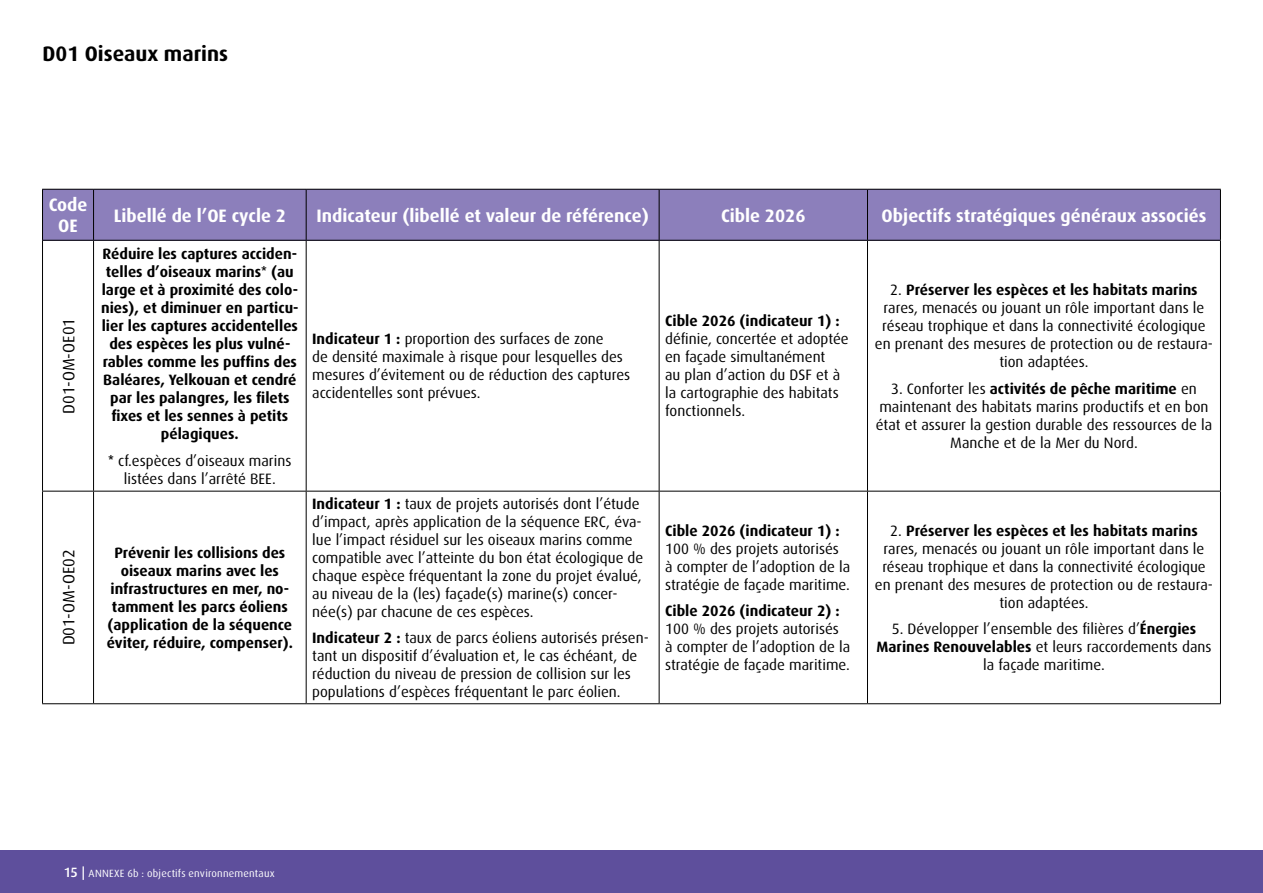
<style>
.page{position:relative;width:1263px;height:893px;background:#fff}
.page>*{position:absolute;margin:0;border:0;box-sizing:border-box;transform-origin:0 0}
.t1{font:700 21px "Dax OT";color:#000}
.t2{font:700 18px/21.6px "Dax OT";color:#fff;text-align:center}
.t3{font:16.5px "Dax OT";color:#000}
.t4{font:15px/18px "Dax OT";color:#000}
.t5{font:700 15px/18px "Dax OT";color:#000;text-align:center}
.t6{font:10.5px "Dax OT";letter-spacing:.02em;color:#fff}
.s1{font-family:"Arial";font-weight:400}
.s2{font-family:"Arial"}
.s3{font-weight:700}
.s4{font-weight:500;font-size:13.5px}
</style>
<div class="page">
<div style="left:0;top:850px;width:1263px;height:43px;background:#5e4f9c"></div>
<div style="left:43px;top:189px;width:51px;height:51px;background:#8c7fbb"></div>
<div style="left:94px;top:189px;width:212px;height:51px;background:#8c7fbb"></div>
<div style="left:306px;top:189px;width:353px;height:51px;background:#8c7fbb"></div>
<div style="left:659px;top:189px;width:208px;height:51px;background:#8c7fbb"></div>
<div style="left:867px;top:189px;width:353px;height:51px;background:#8c7fbb"></div>
<hr style="left:42px;top:189px;width:52px;height:1px;background:#000">
<hr style="left:42px;top:190px;width:1px;height:50px;background:#000">
<hr style="left:94px;top:189px;width:212px;height:1px;background:#000">
<hr style="left:93px;top:190px;width:1px;height:50px;background:#000">
<hr style="left:306px;top:189px;width:353px;height:1px;background:#000">
<hr style="left:306px;top:190px;width:1px;height:50px;background:#000">
<hr style="left:659px;top:189px;width:208px;height:1px;background:#000">
<hr style="left:659px;top:190px;width:1px;height:50px;background:#000">
<hr style="left:867px;top:189px;width:354px;height:1px;background:#000">
<hr style="left:867px;top:190px;width:1px;height:50px;background:#000">
<hr style="left:1220px;top:190px;width:1px;height:50px;background:#000">
<hr style="left:42px;top:240px;width:52px;height:1px;background:#000">
<hr style="left:42px;top:241px;width:1px;height:250px;background:#000">
<hr style="left:94px;top:240px;width:212px;height:1px;background:#000">
<hr style="left:93px;top:241px;width:1px;height:250px;background:#000">
<hr style="left:306px;top:240px;width:353px;height:1px;background:#000">
<hr style="left:306px;top:241px;width:1px;height:250px;background:#000">
<hr style="left:659px;top:240px;width:208px;height:1px;background:#000">
<hr style="left:659px;top:241px;width:1px;height:250px;background:#000">
<hr style="left:867px;top:240px;width:354px;height:1px;background:#000">
<hr style="left:867px;top:241px;width:1px;height:250px;background:#000">
<hr style="left:1220px;top:241px;width:1px;height:250px;background:#000">
<hr style="left:42px;top:491px;width:52px;height:1px;background:#000">
<hr style="left:42px;top:491px;width:1px;height:212px;background:#000">
<hr style="left:94px;top:491px;width:212px;height:1px;background:#000">
<hr style="left:93px;top:491px;width:1px;height:212px;background:#000">
<hr style="left:306px;top:491px;width:353px;height:1px;background:#000">
<hr style="left:306px;top:491px;width:1px;height:212px;background:#000">
<hr style="left:659px;top:491px;width:208px;height:1px;background:#000">
<hr style="left:659px;top:491px;width:1px;height:212px;background:#000">
<hr style="left:867px;top:491px;width:354px;height:1px;background:#000">
<hr style="left:867px;top:491px;width:1px;height:212px;background:#000">
<hr style="left:1220px;top:491px;width:1px;height:212px;background:#000">
<hr style="left:42px;top:703px;width:52px;height:1px;background:#000">
<hr style="left:94px;top:703px;width:212px;height:1px;background:#000">
<hr style="left:306px;top:703px;width:353px;height:1px;background:#000">
<hr style="left:659px;top:703px;width:208px;height:1px;background:#000">
<hr style="left:867px;top:703px;width:354px;height:1px;background:#000">
<p class="t1" style="left:43px;top:42px;width:187px">D01 Oiseaux marins</p>
<p class="t2" style="left:49px;top:194px;width:40px">Code<br>OE</p>
<p class="t2" style="left:114px;top:205px;width:174px">Libellé de l’OE cycle 2</p>
<p class="t2" style="left:316px;top:205px;width:334px">Indicateur (libellé et valeur de référence)</p>
<p class="t2" style="left:721px;top:205px;width:86px">Cible 2026</p>
<p class="t2" style="left:881px;top:205px;width:326px">Objectifs stratégiques généraux associés</p>
<p class="t3" style="left:60px;top:414px;width:97px;rotate:-90deg">D01-OM-OE01</p>
<p class="t5" style="left:101px;top:245px;width:199px">Réduire les captures acciden&shy;telles d’oiseaux marins<span class="s1">*</span> (au large et à proximité des colo&shy;nies), et diminuer en particu&shy;lier les captures accidentelles des espèces les plus vulné&shy;rables comme les puffns des<br>Baléares, Yelkouan et cendré par les palangres, les flets fxes et les sennes à petits pélagiques.</p>
<p class="t4" style="left:108px;top:452px;width:185px;text-align:center"><span class="s2">*</span> cf.espèces d’oiseaux marins listées dans l’arrêté BEE.</p>
<p class="t3" style="left:60px;top:645px;width:97px;rotate:-90deg">D01-OM-OE02</p>
<p class="t5" style="left:107px;top:544px;width:188px">Prévenir les collisions des oiseaux marins avec les infrastructures en mer, no&shy;tamment les parcs éoliens (application de la séquence éviter, réduire, compenser).</p>
<p class="t4" style="left:312px;top:330px;width:319px"><span class="s3">Indicateur 1 :</span> proportion des surfaces de zone<br>de densité maximale à risque pour lesquelles des mesures d’évitement ou de réduction des captures accidentelles sont prévues.</p>
<p class="t4" style="left:312px;top:495px;width:333px"><span class="s3">Indicateur 1 :</span> taux de projets autorisés dont l’étude d’impact, après application de la séquence ERC, éva&shy;lue l’impact résiduel sur les oiseaux marins comme compatible avec l’atteinte du bon état écologique de chaque espèce fréquentant la zone du projet évalué, au niveau de la (les) façade(s) marine(s) concer&shy;née(s) par chacune de ces espèces.</p>
<p class="t4" style="left:312px;top:629px;width:338px"><span class="s3">Indicateur 2 :</span> taux de parcs éoliens autorisés présen&shy;tant un dispositif d’évaluation et, le cas échéant, de réduction du niveau de pression de collision sur les populations d’espèces fréquentant le parc éolien.</p>
<p class="t4" style="left:665px;top:312px;width:185px"><span class="s3">Cible 2026 (indicateur 1) : </span>défnie, concertée et adoptée en façade simultanément<br>au plan d’action du DSF et à la cartographie des habitats fonctionnels.</p>
<p class="t4" style="left:665px;top:522px;width:187px"><span class="s3">Cible 2026 (indicateur 1) :<br></span>100 % des projets autorisés à compter de l’adoption de la stratégie de façade maritime.</p>
<p class="t4" style="left:665px;top:602px;width:187px"><span class="s3">Cible 2026 (indicateur 2) :<br></span>100 % des projets autorisés à compter de l’adoption de la stratégie de façade maritime.</p>
<p class="t4" style="left:875px;top:281px;width:340px;text-align:center">2. <span class="s3">Préserver les espèces et les habitats marins </span>rares, menacés ou jouant un rôle important dans le réseau trophique et dans la connectivité écologique en prenant des mesures de protection ou de restaura&shy;tion adaptées.</p>
<p class="t4" style="left:876px;top:380px;width:338px;text-align:center">3. Conforter les <span class="s3">activités de pêche maritime</span> en maintenant des habitats marins productifs et en bon état et assurer la gestion durable des ressources de la Manche et de la Mer du Nord.</p>
<p class="t4" style="left:875px;top:522px;width:340px;text-align:center">2. <span class="s3">Préserver les espèces et les habitats marins </span>rares, menacés ou jouant un rôle important dans le réseau trophique et dans la connectivité écologique en prenant des mesures de protection ou de restaura&shy;tion adaptées.</p>
<p class="t4" style="left:876px;top:620px;width:337px;text-align:center">5. Développer l’ensemble des flières d’<span class="s3">Énergies<br>Marines Renouvelables</span> et leurs raccordements dans la façade maritime.</p>
<p class="t6" style="left:64px;top:867px;width:212px"><span class="s4">15 |</span> ANNEXE 6b : objectifs environnementaux</p>
</div>
